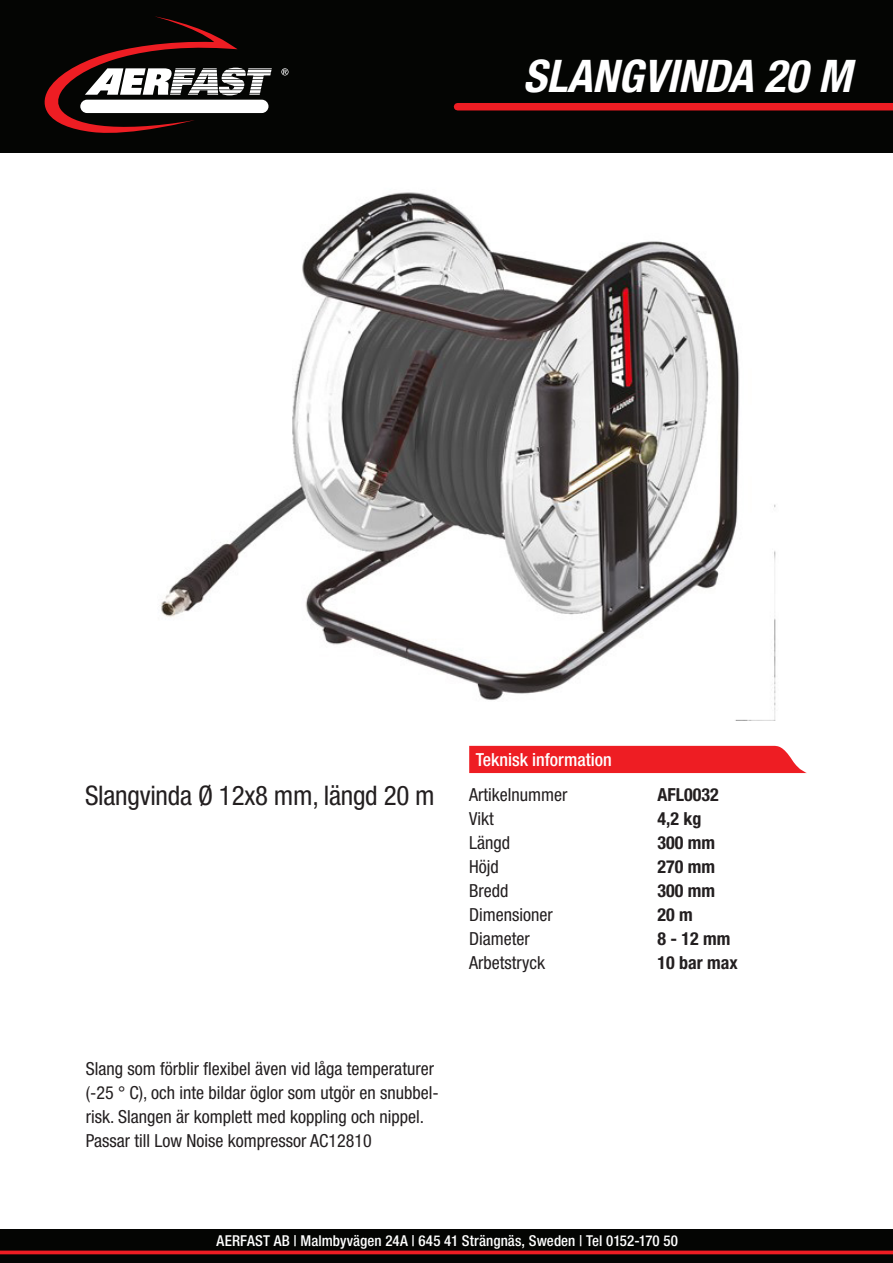
<style>
.page{position:relative;width:893px;height:1263px;background:#fff}
.page>*{position:absolute;margin:0;border:0;box-sizing:border-box;transform-origin:0 0}
.t1{font:italic 700 condensed 45px "Helvetica Neue";color:#fff}
.t2{font:condensed 27px "Helvetica Neue";letter-spacing:-.01em;color:#231f20}
.t3{font:condensed 18px/24px "Helvetica Neue";color:#231f20}
.t4{font:700 condensed 18px "Helvetica Neue";color:#231f20}
.TechInfoHeader{font:500 condensed 18px "Helvetica Neue";color:#fff}
.t5{font:500 condensed 15px "Helvetica Neue";letter-spacing:.005em;color:#fff}
</style>
<div class="page">
<div style="left:0;top:1229px;width:893px;height:34px;background:#040503"></div>
<div style="left:0;top:0;width:893px;height:153px;background:#040503"></div>
<svg style="left:44px;top:16px;width:228px;height:117px"></svg>
<div style="left:80px;top:100px;width:188px;height:13px;background:#fff;border-radius:7px"></div>
<svg style="left:281px;top:68px;width:8px;height:7px"></svg>
<div style="left:458px;top:103px;width:435px;height:7px;background:#ee1d23"></div>
<svg style="left:0;top:1250px;width:893px;height:4px;background:#cb191e"></svg>
<img style="left:160px;top:192px;width:616px;height:528px">
<div style="left:469px;top:746px;width:338px;height:27px;background:#ee1d23"></div>
<h1 class="t1" style="left:523px;top:49px;width:330px">SLANGVINDA 20 M</h1>
<p class="t2" style="left:85px;top:779px;width:351px">Slangvinda Ø 12x8 mm, längd 20 m</p>
<p class="TechInfoHeader" style="left:476px;top:748px;width:138px">Teknisk information</p>
<p class="t3" style="left:469px;top:782px;width:100px">Artikelnummer</p>
<p class="t4" style="left:657px;top:783px;width:63px">AFL0032</p>
<p class="t3" style="left:469px;top:806px;width:26px">Vikt</p>
<p class="t4" style="left:657px;top:807px;width:45px">4,2 kg</p>
<p class="t3" style="left:469px;top:830px;width:42px">Längd</p>
<p class="t4" style="left:657px;top:831px;width:59px">300 mm</p>
<p class="t3" style="left:469px;top:854px;width:31px">Höjd</p>
<p class="t4" style="left:657px;top:855px;width:59px">270 mm</p>
<p class="t3" style="left:469px;top:878px;width:41px">Bredd</p>
<p class="t4" style="left:657px;top:879px;width:59px">300 mm</p>
<p class="t3" style="left:469px;top:902px;width:85px">Dimensioner</p>
<p class="t4" style="left:657px;top:903px;width:37px">20 m</p>
<p class="t3" style="left:469px;top:926px;width:62px">Diameter</p>
<p class="t4" style="left:657px;top:927px;width:74px">8 - 12 mm</p>
<p class="t3" style="left:469px;top:950px;width:77px">Arbetstryck</p>
<p class="t4" style="left:657px;top:951px;width:82px">10 bar max</p>
<p class="t3" style="left:86px;top:1056px;width:354px">Slang som förblir flexibel även vid låga temperaturer (-25 ° C), och inte bildar öglor som utgör en snubbel&shy;risk. Slangen är komplett med koppling och nippel.<br>Passar till Low Noise kompressor AC12810</p>
<p class="t5" style="left:217px;top:1231px;width:463px">AERFAST AB | Malmbyvägen 24A | 645 41 Strängnäs, Sweden | Tel 0152-170 50</p>
</div>
